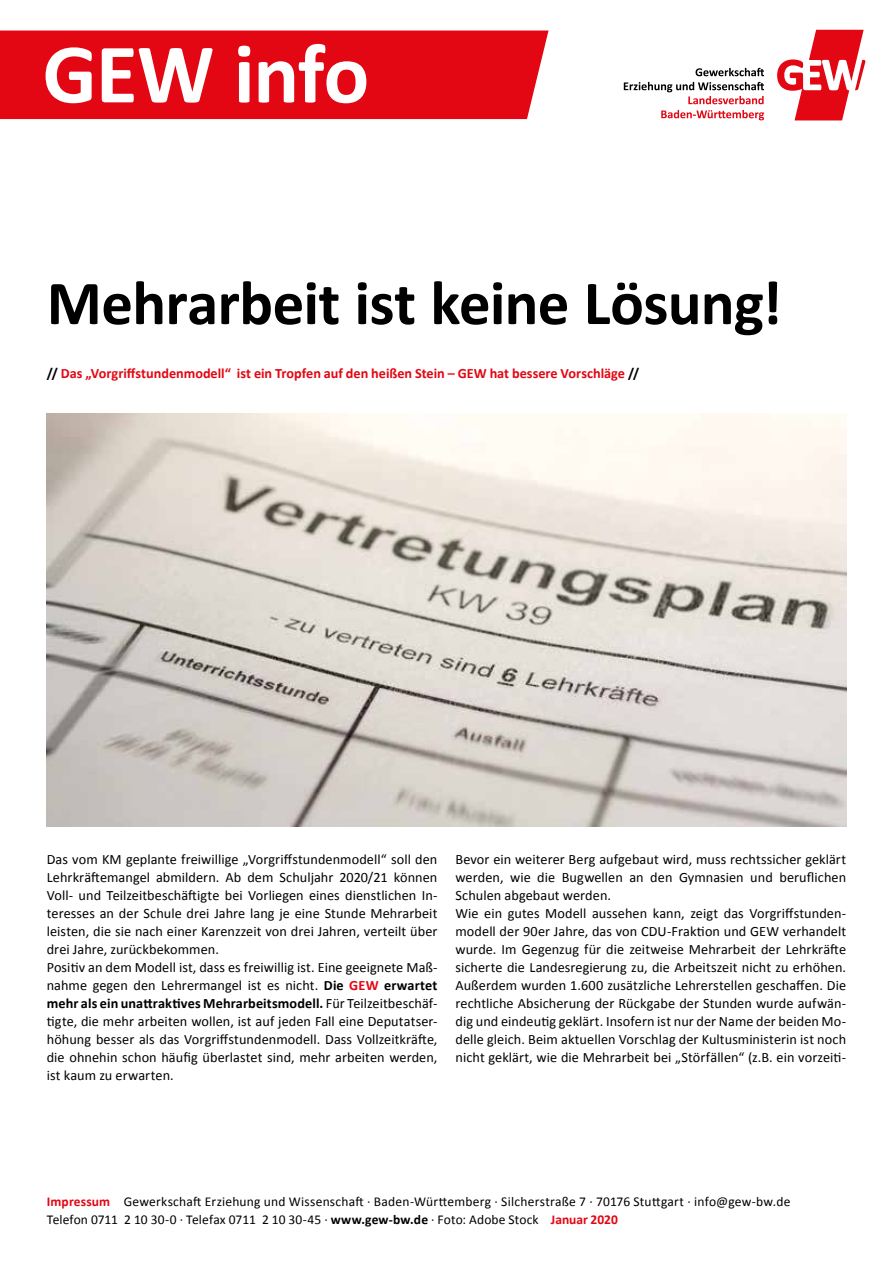
<style>
.page{position:relative;width:893px;height:1263px;background:#fff}
.page>*{position:absolute;margin:0;border:0;box-sizing:border-box;transform-origin:0 0}
.t1{font:700 85.5px "Calibri";letter-spacing:-.015em;color:#fff}
.t2{font:700 63px "Calibri";letter-spacing:-.01em;color:#000}
.t3{font:14.25px/18px "Calibri";letter-spacing:.005em;color:#000}
.t4{font:700 14.25px "Calibri";color:#e30613}
.t5{font:13.5px/18px "Calibri";letter-spacing:.015em;color:#000}
.s1{color:#000}
.s2{font-weight:700}
.s3{font-weight:700;color:#e30613}
</style>
<div class="page">
<svg style="left:696px;top:68px;width:68px;height:8px"></svg>
<svg style="left:624px;top:82px;width:140px;height:22px"></svg>
<svg style="left:661px;top:110px;width:103px;height:10px"></svg>
<svg style="left:777px;top:30px;width:88px;height:90px"></svg>
<img style="left:47px;top:413px;width:799px;height:414px">
<div style="left:0;top:31px;width:549px;height:88px;background:#e30613"></div>
<h1 class="t1" style="left:43px;top:19px;width:328px">GEW info</h1>
<h2 class="t2" style="left:47px;top:263px;width:737px">Mehrarbeit ist keine Lösung!</h2>
<p class="t4" style="left:47px;top:364px;width:594px"><span class="s1">//</span> Das „Vorgriffstundenmodell“ ist ein Tropfen auf den heißen Stein – GEW hat bessere Vorschläge <span class="s1">//</span></p>
<p class="t3" style="left:47px;top:850px;width:392px">Das vom KM geplante freiwillige „Vorgriffstundenmodell“ soll den Lehrkräftemangel abmildern. Ab dem Schuljahr 2020/21 können Voll- und Teilzeitbeschäftigte bei Vorliegen eines dienstlichen In&shy;teresses an der Schule drei Jahre lang je eine Stunde Mehrarbeit leisten, die sie nach einer Karenzzeit von drei Jahren, verteilt über drei Jahre, zurückbekommen.<br>Positiv an dem Modell ist, dass es freiwillig ist. Eine geeignete Maß&shy;nahme gegen den Lehrermangel ist es nicht. <span class="s2">Die</span> <span class="s3">GEW</span> <span class="s2">erwartet mehr als ein unattraktives Mehrarbeitsmodell.</span> Für Teilzeitbeschäf&shy;tigte, die mehr arbeiten wollen, ist auf jeden Fall eine Deputatser&shy;höhung besser als das Vorgriffstundenmodell. Dass Vollzeitkräfte, die ohnehin schon häufig überlastet sind, mehr arbeiten werden, ist kaum zu erwarten.</p>
<p class="t3" style="left:455px;top:850px;width:392px">Bevor ein weiterer Berg aufgebaut wird, muss rechtssicher geklärt werden, wie die Bugwellen an den Gymnasien und beruflichen Schulen abgebaut werden.<br>Wie ein gutes Modell aussehen kann, zeigt das Vorgriffstunden&shy;modell der 90er Jahre, das von CDU-Fraktion und GEW verhandelt wurde. Im Gegenzug für die zeitweise Mehrarbeit der Lehrkräfte sicherte die Landesregierung zu, die Arbeitszeit nicht zu erhöhen.<br>Außerdem wurden 1.600 zusätzliche Lehrerstellen geschaffen. Die rechtliche Absicherung der Rückgabe der Stunden wurde aufwän&shy;dig und eindeutig geklärt. Insofern ist nur der Name der beiden Mo&shy;delle gleich. Beim aktuellen Vorschlag der Kultusministerin ist noch nicht geklärt, wie die Mehrarbeit bei „Störfällen“ (z.B. ein vorzeiti-</p>
<p class="t5" style="left:47px;top:1193px;width:745px"><span class="s3">Impressum</span> Gewerkschaft Erziehung und Wissenschaft · Baden-Württemberg · Silcherstraße 7 · 70176 Stuttgart · info@gew-bw.de<br>Telefon 0711 2 10 30-0 · Telefax 0711 2 10 30-45 · <span class="s2">www.gew-bw.de</span> · Foto: Adobe Stock <span class="s3">Januar 2020</span></p>
</div>
